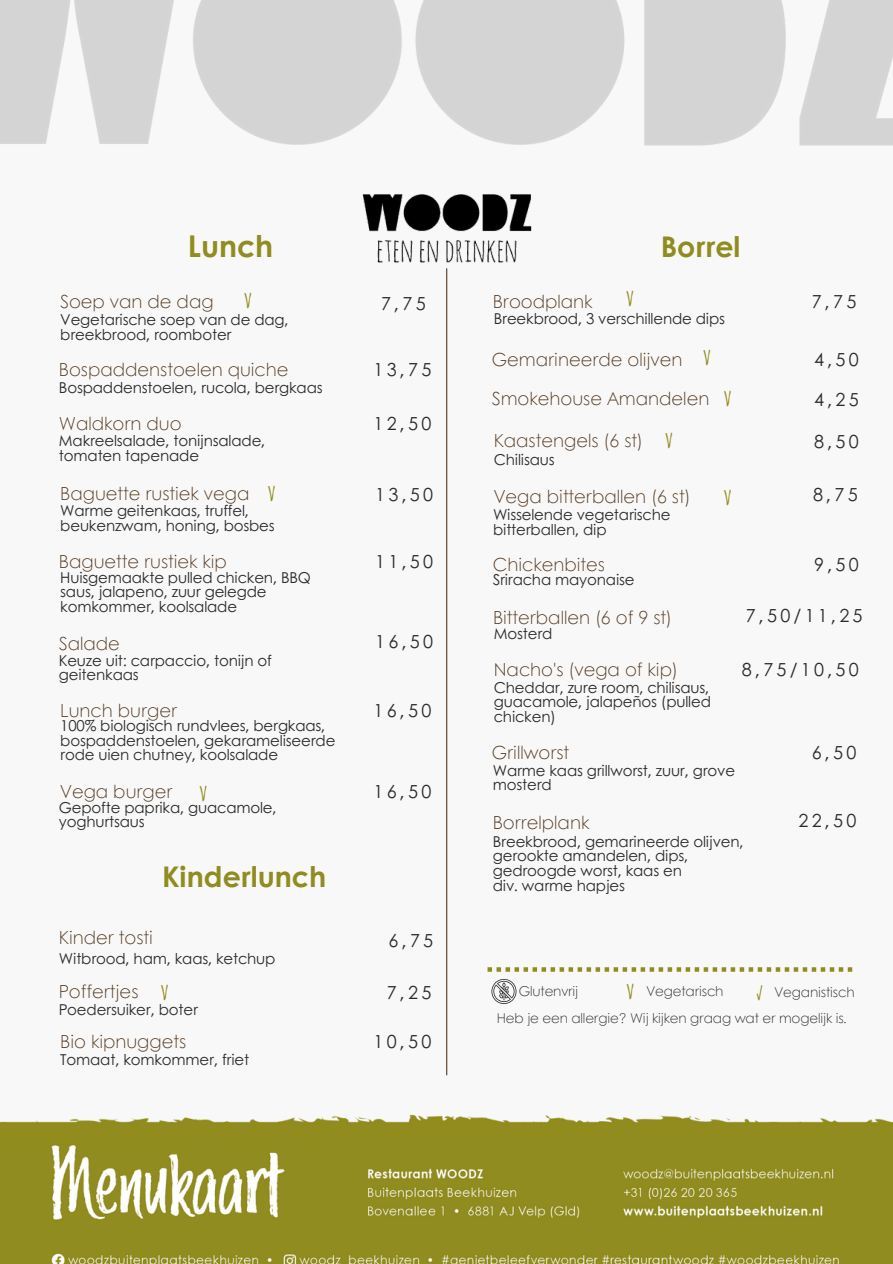
<style>
.page{position:relative;width:893px;height:1264px;background:#fff}
.page>*{position:absolute;margin:0;border:0;box-sizing:border-box;transform-origin:0 0}
.t1{font:700 30px "Century Gothic";color:#918c1f}
.t2{font:700 28.5px "Century Gothic";color:#918c1f}
.t3{font:700 22.5px "Amatic SC";color:#918c1f}
.t4{font:300 18px "Century Gothic";color:#54381e}
.t5{font:18px "Century Gothic";letter-spacing:.18em;color:#2b2b2b}
.t6{font:15px/14.7px "Century Gothic";letter-spacing:-.01em;color:#2b2b2b}
.t7{font:300 13.5px "Century Gothic";letter-spacing:-.01em;color:#2b2b2b}
</style>
<div class="page">
<img style="left:0;top:0;width:892px;height:1263px">
<hr style="left:446px;top:269px;width:1px;height:805px;background:#54381e">
<svg style="left:491px;top:978px;width:25px;height:25px"></svg>
<svg style="left:487px;top:967px;width:365px;height:4px"></svg>
<p class="t1" style="left:188px;top:223px;width:87px">Lunch</p>
<p class="t4" style="left:60px;top:288px;width:155px">Soep van de dag</p>
<p class="t3" style="left:244px;top:285px;width:9px">V</p>
<p class="t5" style="left:381px;top:289px;width:46px">7,75</p>
<p class="t6" style="left:60px;top:311px;width:230px">Vegetarische soep van de dag, breekbrood, roomboter</p>
<p class="t4" style="left:59px;top:356px;width:231px">Bospaddenstoelen quiche</p>
<p class="t5" style="left:373px;top:356px;width:59px">13,75</p>
<p class="t6" style="left:59px;top:380px;width:265px">Bospaddenstoelen, rucola, bergkaas</p>
<p class="t4" style="left:59px;top:410px;width:124px">Waldkorn duo</p>
<p class="t6" style="left:59px;top:433px;width:208px">Makreelsalade, tonijnsalade, tomaten tapenade</p>
<p class="t5" style="left:373px;top:410px;width:59px">12,50</p>
<p class="t4" style="left:60px;top:480px;width:191px">Baguette rustiek vega</p>
<p class="t3" style="left:268px;top:478px;width:9px">V</p>
<p class="t6" style="left:60px;top:503px;width:216px">Warme geitenkaas, truffel, beukenzwam, honing, bosbes</p>
<p class="t4" style="left:59px;top:547px;width:169px">Baguette rustiek kip</p>
<p class="t6" style="left:60px;top:569px;width:252px">Huisgemaakte pulled chicken, BBQ saus, jalapeno, zuur gelegde komkommer, koolsalade</p>
<p class="t4" style="left:59px;top:630px;width:62px">Salade</p>
<p class="t6" style="left:59px;top:652px;width:214px">Keuze uit: carpaccio, tonijn of geitenkaas</p>
<p class="t4" style="left:60px;top:696px;width:118px">Lunch burger</p>
<p class="t6" style="left:60px;top:717px;width:276px">100% biologisch rundvlees, bergkaas, bospaddenstoelen, gekarameliseerde rode uien chutney, koolsalade</p>
<p class="t4" style="left:60px;top:778px;width:114px">Vega burger</p>
<p class="t3" style="left:199px;top:778px;width:9px">V</p>
<p class="t6" style="left:59px;top:799px;width:219px">Gepofte paprika, guacamole, yoghurtsaus</p>
<p class="t2" style="left:162px;top:855px;width:166px">Kinderlunch</p>
<p class="t4" style="left:59px;top:923px;width:95px">Kinder tosti</p>
<p class="t6" style="left:59px;top:950px;width:218px">Witbrood, ham, kaas, ketchup</p>
<p class="t4" style="left:59px;top:977px;width:81px">Poffertjes</p>
<p class="t3" style="left:161px;top:977px;width:9px">V</p>
<p class="t6" style="left:59px;top:1001px;width:140px">Poedersuiker, boter</p>
<p class="t4" style="left:60px;top:1027px;width:127px">Bio kipnuggets</p>
<p class="t6" style="left:60px;top:1051px;width:190px">Tomaat, komkommer, friet</p>
<p class="t5" style="left:375px;top:481px;width:59px">13,50</p>
<p class="t5" style="left:375px;top:547px;width:59px">11,50</p>
<p class="t5" style="left:375px;top:628px;width:59px">16,50</p>
<p class="t5" style="left:373px;top:696px;width:59px">16,50</p>
<p class="t5" style="left:373px;top:778px;width:59px">16,50</p>
<p class="t5" style="left:388px;top:926px;width:46px">6,75</p>
<p class="t5" style="left:386px;top:978px;width:46px">7,25</p>
<p class="t5" style="left:373px;top:1027px;width:59px">10,50</p>
<p class="t2" style="left:660px;top:225px;width:81px">Borrel</p>
<p class="t4" style="left:493px;top:288px;width:101px">Broodplank</p>
<p class="t3" style="left:626px;top:283px;width:9px">V</p>
<p class="t5" style="left:811px;top:288px;width:46px">7,75</p>
<p class="t6" style="left:494px;top:311px;width:233px">Breekbrood, 3 verschillende dips</p>
<p class="t4" style="left:492px;top:346px;width:192px">Gemarineerde olijven</p>
<p class="t3" style="left:703px;top:342px;width:9px">V</p>
<p class="t5" style="left:814px;top:346px;width:46px">4,50</p>
<p class="t4" style="left:492px;top:385px;width:219px">Smokehouse Amandelen</p>
<p class="t3" style="left:724px;top:383px;width:9px">V</p>
<p class="t5" style="left:814px;top:386px;width:46px">4,25</p>
<p class="t4" style="left:494px;top:427px;width:151px">Kaastengels (6 st)</p>
<p class="t3" style="left:665px;top:425px;width:9px">V</p>
<p class="t5" style="left:814px;top:428px;width:46px">8,50</p>
<p class="t6" style="left:494px;top:451px;width:62px">Chilisaus</p>
<p class="t4" style="left:494px;top:483px;width:198px">Vega bitterballen (6 st)</p>
<p class="t3" style="left:724px;top:482px;width:9px">V</p>
<p class="t5" style="left:812px;top:481px;width:46px">8,75</p>
<p class="t6" style="left:493px;top:506px;width:179px">Wisselende vegetarische bitterballen, dip</p>
<p class="t4" style="left:492px;top:551px;width:114px">Chickenbites</p>
<p class="t5" style="left:814px;top:551px;width:46px">9,50</p>
<p class="t6" style="left:493px;top:572px;width:143px">Sriracha mayonaise</p>
<p class="t4" style="left:493px;top:603px;width:180px">Bitterballen (6 of 9 st)</p>
<p class="t5" style="left:745px;top:601px;width:118px">7,50/11,25</p>
<p class="t6" style="left:494px;top:625px;width:60px">Mosterd</p>
<p class="t4" style="left:494px;top:656px;width:185px">Nacho's (vega of kip)</p>
<p class="t5" style="left:742px;top:655px;width:118px">8,75/10,50</p>
<p class="t6" style="left:494px;top:679px;width:219px;text-align:justify">Cheddar, zure room, chilisaus, guacamole, jalapeños (pulled chicken)</p>
<p class="t4" style="left:492px;top:738px;width:79px">Grillworst</p>
<p class="t5" style="left:811px;top:738px;width:46px">6,50</p>
<p class="t6" style="left:492px;top:762px;width:244px">Warme kaas grillworst, zuur, grove mosterd</p>
<p class="t4" style="left:492px;top:809px;width:98px">Borrelplank</p>
<p class="t5" style="left:798px;top:806px;width:59px">22,50</p>
<p class="t6" style="left:493px;top:833px;width:252px">Breekbrood, gemarineerde olijven, gerookte amandelen, dips, gedroogde worst, kaas en</p>
<p class="t6" style="left:493px;top:877px;width:134px">div. warme hapjes</p>
<p class="t7" style="left:518px;top:981px;width:61px">Glutenvrij</p>
<p class="t3" style="left:626px;top:975px;width:9px">V</p>
<p class="t7" style="left:646px;top:981px;width:79px">Vegetarisch</p>
<p class="t3" style="left:755px;top:977px;width:10px">√</p>
<p class="t7" style="left:774px;top:981px;width:82px">Veganistisch</p>
<p class="t7" style="left:497px;top:1007px;width:351px">Heb je een allergie? Wij kijken graag wat er mogelijk is.</p>
</div>
